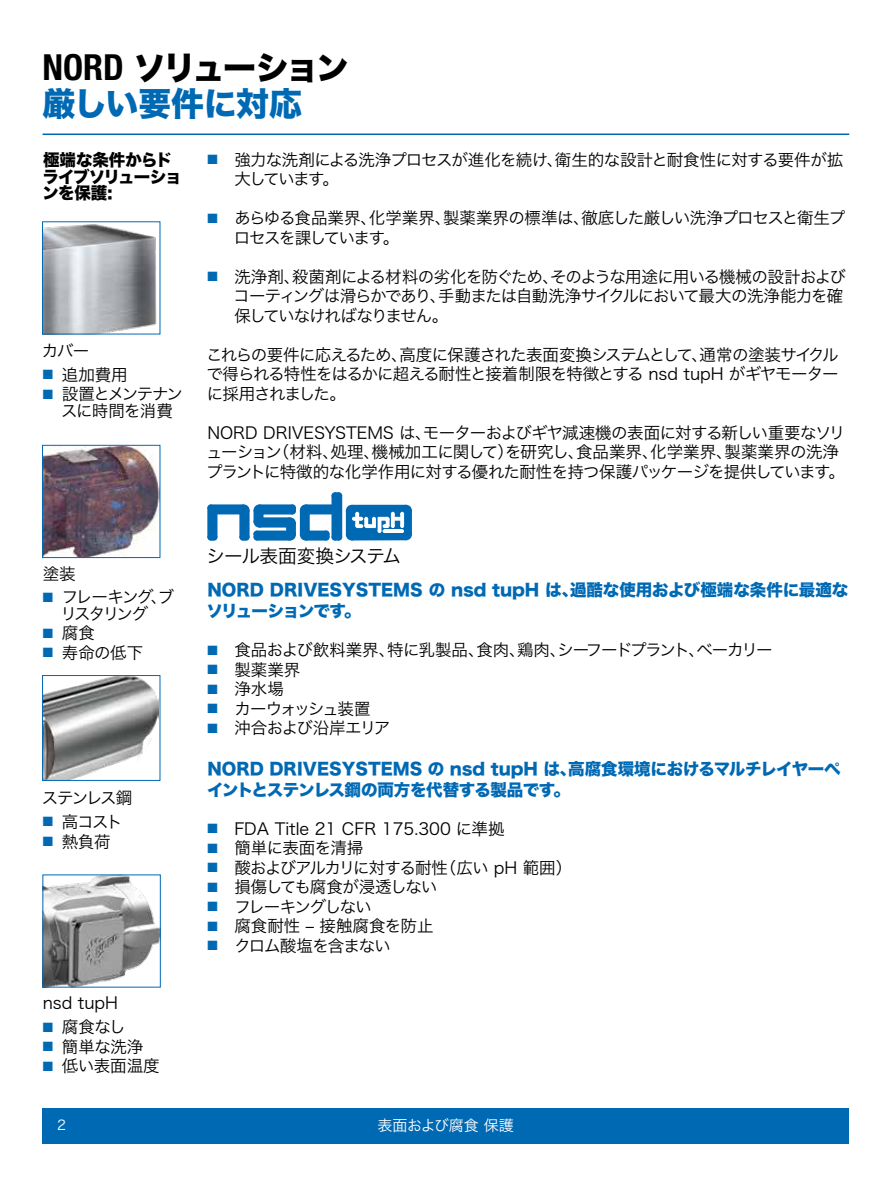
<style>
.page{position:relative;width:893px;height:1188px;background:#fff}
.page>*{position:absolute;margin:0;border:0;box-sizing:border-box;transform-origin:0 0}
.t1{font:33px/36px "Hira Kaku Std W8";letter-spacing:-.045em;color:#0069b4}
.t2{font:18.6px "Hira Kaku Pro W3";letter-spacing:-.05em;color:#000}
.t3{font:16.5px/19.5px "Hira Kaku Pro W3";letter-spacing:-.045em;color:#000}
.t4{font:16.5px/21px "Hira Kaku Std W8";color:#0069b4}
.t5{font:16.5px "Hira Kaku Pro W3";color:#000}
.t6{font:16.5px/16.5px "Hira Kaku Pro W3";letter-spacing:-.1em;color:#000;text-align:center}
.t7{font:16.5px/16.5px "Hira Kaku Std W8";letter-spacing:-.045em;color:#000}
.t8{font:16.5px/16.5px "Hira Kaku Pro W3";letter-spacing:-.08em;color:#000;text-align:center}
.t9{font:16.5px "Hira Kaku Pro W3";letter-spacing:-.07em;color:#000}
.t10{font:16.5px "Hira Kaku Pro W3";letter-spacing:-.085em;color:#000}
.t11{font:15px "Hira Kaku Pro W3";letter-spacing:-.01em;color:#fff}
.t12{font:13.5px "Hira Kaku Pro W3";color:#fff}
.s1{font-family:"Helvetica Neue";font-weight:700;font-stretch:condensed;font-size:36px;color:#000}
.s2{color:#000}
.s3{color:#0069b4}
</style>
<div class="page">
<div style="left:43px;top:1108px;width:806px;height:36px;background:#0069b4"></div>
<hr style="left:43px;top:134px;width:806px;height:1px;background:#0069b4">
<img style="left:44px;top:224px;width:113px;height:108px">
<img style="left:44px;top:447px;width:114px;height:109px">
<div style="left:42px;top:445px;width:118px;height:113px;border:1px solid #0069b4"></div>
<img style="left:44px;top:677px;width:114px;height:102px">
<div style="left:42px;top:675px;width:118px;height:106px;border:1px solid #0069b4"></div>
<img style="left:45px;top:877px;width:114px;height:109px">
<svg style="left:207px;top:492px;width:205px;height:49px"></svg>
<hr style="left:384px;top:529px;width:18px;height:4px;background:#fff">
<h1 class="t1" style="left:43px;top:50px;width:308px"><span class="s1">NORD</span> <span class="s2">ソリューション</span>厳しい要件に対応</h1>
<p class="t3" style="left:234px;top:149px;width:610px;text-indent:-27px"><span class="s3">■</span> 強力な洗剤による洗浄プロセスが進化を続け、衛生的な設計と耐食性に対する要件が拡大しています。</p>
<p class="t3" style="left:234px;top:207px;width:613px;text-indent:-26px"><span class="s3">■</span> あらゆる食品業界、化学業界、製薬業界の標準は、徹底した厳しい洗浄プロセスと衛生プロセスを課しています。</p>
<p class="t3" style="left:233px;top:266px;width:614px;text-indent:-26px"><span class="s3">■</span> 洗浄剤、殺菌剤による材料の劣化を防ぐため、そのような用途に用いる機械の設計およびコーティングは滑らかであり、手動または自動洗浄サイクルにおいて最大の洗浄能力を確保していなければなりません。</p>
<p class="t3" style="left:206px;top:344px;width:634px;text-align:justify">これらの要件に応えるため、高度に保護された表面変換システムとして、通常の塗装サイクルで得られる特性をはるかに超える耐性と接着制限を特徴とする nsd tupH がギヤモーターに採用されました。</p>
<p class="t3" style="left:206px;top:422px;width:641px">NORD DRIVESYSTEMS は、モーターおよびギヤ減速機の表面に対する新しい重要なソリューション（材料、処理、機械加工に関して）を研究し、食品業界、化学業界、製薬業界の洗浄プラントに特徴的な化学作用に対する優れた耐性を持つ保護パッケージを提供しています。</p>
<p class="t7" style="left:43px;top:152px;width:141px">極端な条件からドライブソリューションを保護:</p>
<p class="t3" style="left:42px;top:340px;width:49px">カバー</p>
<p class="t3" style="left:43px;top:364px;width:86px"><span class="s3">■</span> 追加費用</p>
<p class="t8" style="left:43px;top:385px;width:142px"><span class="s3">■</span> 設置とメンテナンスに時間を消費</p>
<p class="t3" style="left:43px;top:563px;width:34px">塗装</p>
<p class="t6" style="left:43px;top:588px;width:133px"><span class="s3">■</span> フレーキング、ブリスタリング</p>
<p class="t3" style="left:43px;top:622px;width:54px"><span class="s3">■</span> 腐食</p>
<p class="t3" style="left:43px;top:642px;width:102px"><span class="s3">■</span> 寿命の低下</p>
<p class="t3" style="left:42px;top:787px;width:92px">ステンレス鋼</p>
<p class="t3" style="left:43px;top:811px;width:81px"><span class="s3">■</span> 高コスト</p>
<p class="t3" style="left:43px;top:830px;width:69px"><span class="s3">■</span> 熱負荷</p>
<p class="t3" style="left:43px;top:992px;width:77px">nsd tupH</p>
<p class="t3" style="left:43px;top:1016px;width:85px"><span class="s3">■</span> 腐食なし</p>
<p class="t3" style="left:43px;top:1036px;width:102px"><span class="s3">■</span> 簡単な洗浄</p>
<p class="t3" style="left:43px;top:1055px;width:119px"><span class="s3">■</span> 低い表面温度</p>
<p class="t2" style="left:206px;top:539px;width:196px">シール表面変換システム</p>
<p class="t4" style="left:207px;top:580px;width:643px">NORD DRIVESYSTEMS の nsd tupH は、過酷な使用および極端な条件に最適なソリューションです。</p>
<p class="t3" style="left:207px;top:639px;width:567px"><span class="s3">■</span> 食品および飲料業界、特に乳製品、食肉、鶏肉、シーフードプラント、ベーカリー</p>
<p class="t3" style="left:207px;top:659px;width:94px"><span class="s3">■</span> 製薬業界</p>
<p class="t3" style="left:207px;top:678px;width:78px"><span class="s3">■</span> 浄水場</p>
<p class="t6" style="left:207px;top:699px;width:165px"><span class="s3">■</span> カーウォッシュ装置</p>
<p class="t3" style="left:207px;top:717px;width:184px"><span class="s3">■</span> 沖合および沿岸エリア</p>
<p class="t4" style="left:207px;top:759px;width:635px">NORD DRIVESYSTEMS の nsd tupH は、高腐食環境におけるマルチレイヤーペイントとステンレス鋼の両方を代替する製品です。</p>
<p class="t5" style="left:207px;top:814px;width:299px"><span class="s3">■</span> FDA Title 21 CFR 175.300 に準拠</p>
<p class="t3" style="left:207px;top:837px;width:158px"><span class="s3">■</span> 簡単に表面を清掃</p>
<p class="t3" style="left:207px;top:857px;width:366px"><span class="s3">■</span> 酸およびアルカリに対する耐性（広い pH 範囲）</p>
<p class="t9" style="left:207px;top:872px;width:232px"><span class="s3">■</span> 損傷しても腐食が浸透しない</p>
<p class="t10" style="left:207px;top:892px;width:166px"><span class="s3">■</span> フレーキングしない</p>
<p class="t5" style="left:207px;top:911px;width:228px"><span class="s3">■</span> 腐食耐性 – 接触腐食を防止</p>
<p class="t3" style="left:207px;top:935px;width:185px"><span class="s3">■</span> クロム酸塩を含まない</p>
<p class="t12" style="left:57px;top:1113px;width:10px">2</p>
<p class="t11" style="left:378px;top:1112px;width:138px">表面および腐食 保護</p>
</div>
